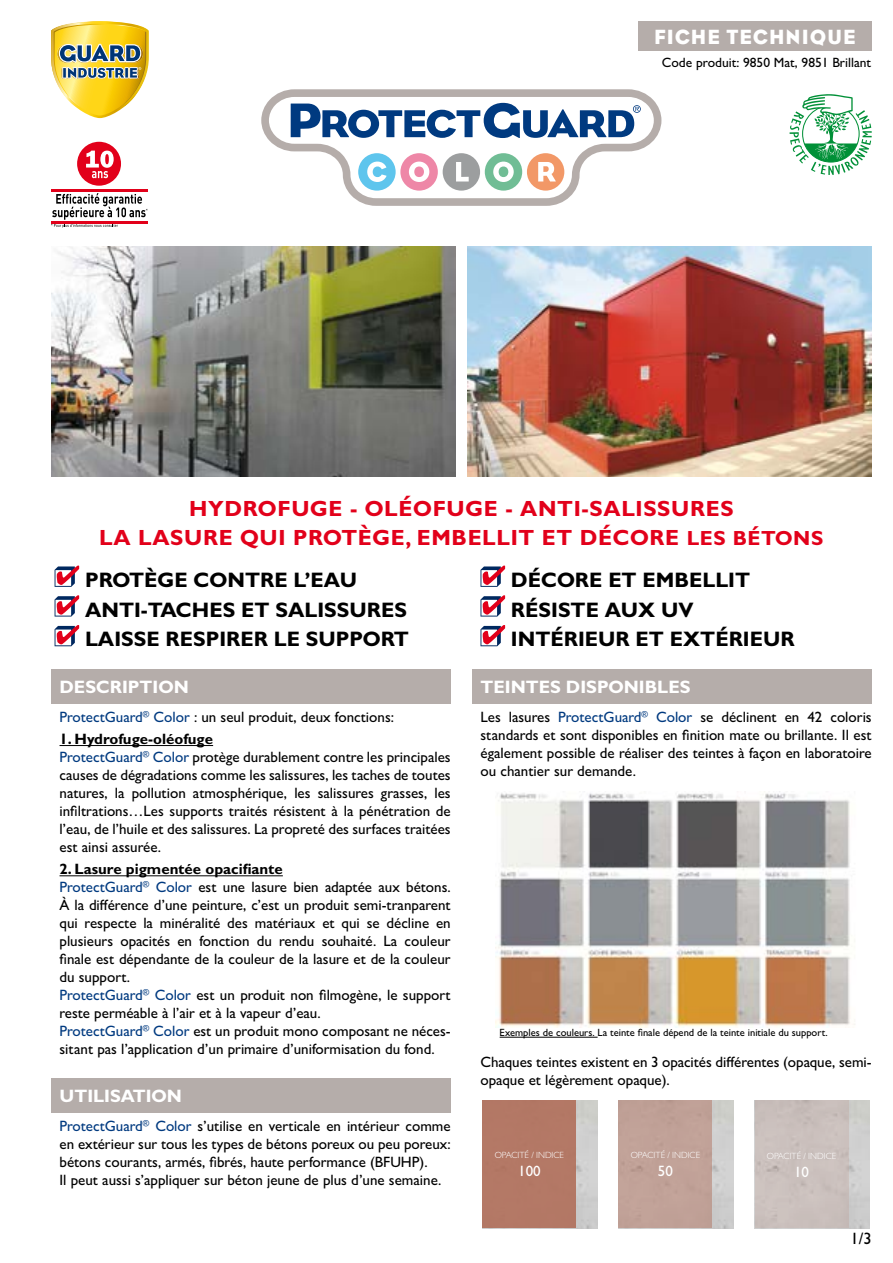
<style>
.page{position:relative;width:893px;height:1263px;background:#fff}
.page>*{position:absolute;margin:0;border:0;box-sizing:border-box;transform-origin:0 0}
.t1{font:700 22.05px/28.5px "Gill Sans MT Std";letter-spacing:.03em;color:#e2001a;text-align:center}
.t2{font:700 21px/29.7px "Gill Sans MT Std";color:#000}
.t3{font:21px "Eagle";letter-spacing:.05em;color:#fff}
.t4{font:700 18px "Gill Sans MT Std";color:#fff}
.t5{font:500 16.5px "Gill Sans MT Std";color:#000}
.t6{font:500 15px/18px "Gill Sans MT Std";color:#000}
.t7{font:500 15px "Gill Sans MT Std";color:#fff}
.t8{font:500 13.5px "Gill Sans MT Std";color:#000}
.t9{font:500 10.5px "Gill Sans MT Std";color:#000}
.t10{font:300 9px "Gill Sans MT Std";color:#fff}
.s1{font-size:20.4px}
.s2{color:#003a80}
.s3{font-weight:700}
</style>
<div class="page">
<img style="left:51px;top:247px;width:404px;height:229px">
<hr style="left:60px;top:745px;width:153px;height:1px;background:#000">
<hr style="left:60px;top:875px;width:223px;height:1px;background:#000">
<div style="left:51px;top:670px;width:400px;height:34px;background:#b5adaa"></div>
<div style="left:51px;top:1078px;width:400px;height:34px;background:#b5adaa"></div>
<hr style="left:500px;top:1037px;width:98px;height:1px;background:#000">
<div style="left:472px;top:670px;width:400px;height:34px;background:#b5adaa"></div>
<img style="left:495px;top:791px;width:360px;height:236px">
<div style="left:483px;top:1100px;width:93px;height:128px;background:#b47866"></div>
<div style="left:619px;top:1100px;width:93px;height:128px;background:#c1a198"></div>
<img style="left:848px;top:1100px;width:22px;height:128px">
<div style="left:755px;top:1100px;width:93px;height:128px;background:#cbc0bd"></div>
<svg style="left:55px;top:566px;width:24px;height:21px"></svg>
<svg style="left:55px;top:595px;width:24px;height:21px"></svg>
<svg style="left:55px;top:625px;width:24px;height:21px"></svg>
<svg style="left:480px;top:566px;width:25px;height:21px"></svg>
<svg style="left:480px;top:595px;width:25px;height:21px"></svg>
<svg style="left:480px;top:625px;width:25px;height:21px"></svg>
<svg style="left:51px;top:21px;width:98px;height:97px"></svg>
<svg style="left:261px;top:89px;width:400px;height:117px;fill:#b8b0ad"></svg>
<svg style="left:269px;top:97px;width:385px;height:101px"></svg>
<div style="left:638px;top:21px;width:234px;height:30px;background:#b5adaa"></div>
<svg style="left:790px;top:94px;width:82px;height:81px"></svg>
<div style="left:77px;top:142px;width:44px;height:44px;background:#e2001a;border-radius:50%"></div>
<hr style="left:51px;top:189px;width:97px;height:2px;background:#e2001a">
<svg style="left:86px;top:151px;width:28px;height:27px"></svg>
<svg style="left:51px;top:193px;width:97px;height:35px"></svg>
<img style="left:468px;top:247px;width:404px;height:229px">
<h2 class="t3" style="left:654px;top:25px;width:203px">FICHE TECHNIQUE</h2>
<p class="t8" style="left:662px;top:54px;width:211px">Code produit: 9850 Mat, 9851 Brillant</p>
<h1 class="t1" style="left:99px;top:494px;width:726px">HYDROFUGE - OLÉOFUGE - ANTI-SALISSURES<br>LA LASURE QUI PROTÈGE, EMBELLIT ET DÉCORE <span class="s1">LES BÉTONS</span></h1>
<h2 class="t2" style="left:85px;top:564px;width:325px">PROTÈGE CONTRE L’EAU<br>ANTI-TACHES ET SALISSURES<br>LAISSE RESPIRER LE SUPPORT</h2>
<h2 class="t2" style="left:511px;top:564px;width:285px">DÉCORE ET EMBELLIT<br>RÉSISTE AUX UV<br>INTÉRIEUR ET EXTÉRIEUR</h2>
<p class="t4" style="left:60px;top:676px;width:131px">DESCRIPTION</p>
<p class="t6" style="left:60px;top:708px;width:336px"><span class="s2">ProtectGuard</span><sup>®</sup> <span class="s2">Color</span> : un seul produit, deux fonctions:</p>
<p class="t6" style="left:60px;top:730px;width:393px"><span class="s3">1. Hydrofuge-oléofuge<br></span><span class="s2">ProtectGuard</span><sup>®</sup> <span class="s2">Color</span> protège durablement contre les principales causes de dégradations comme les salissures, les taches de toutes natures, la pollution atmosphérique, les salissures grasses, les infiltrations…Les supports traités résistent à la pénétration de l’eau, de l’huile et des salissures. La propreté des surfaces traitées est ainsi assurée.</p>
<p class="t6" style="left:60px;top:860px;width:393px"><span class="s3">2. Lasure pigmentée opacifiante<br></span><span class="s2">ProtectGuard</span><sup>®</sup> <span class="s2">Color</span> est une lasure bien adaptée aux bétons.<br>À la différence d’une peinture, c’est un produit semi-tranparent qui respecte la minéralité des matériaux et qui se décline en plusieurs opacités en fonction du rendu souhaité. La couleur finale est dépendante de la couleur de la lasure et de la couleur du support.<br><span class="s2">ProtectGuard</span><sup>®</sup> <span class="s2">Color</span> est un produit non filmogène, le support reste perméable à l’air et à la vapeur d’eau.<br><span class="s2">ProtectGuard</span><sup>®</sup> <span class="s2">Color</span> est un produit mono composant ne néces&shy;sitant pas l’application d’un primaire d’uniformisation du fond.</p>
<p class="t4" style="left:60px;top:1084px;width:124px">UTILISATION</p>
<p class="t6" style="left:60px;top:1116px;width:393px"><span class="s2">ProtectGuard</span><sup>®</sup> <span class="s2">Color</span> s’utilise en verticale en intérieur comme en extérieur sur tous les types de bétons poreux ou peu poreux: bétons courants, armés, fibrés, haute performance (BFUHP).<br>Il peut aussi s’appliquer sur béton jeune de plus d’une semaine.</p>
<p class="t4" style="left:480px;top:676px;width:212px">TEINTES DISPONIBLES</p>
<p class="t6" style="left:480px;top:708px;width:393px;text-align:justify">Les lasures <span class="s2">ProtectGuard</span><sup>®</sup> <span class="s2">Color</span> se déclinent en 42 coloris standards et sont disponibles en finition mate ou brillante. Il est également possible de réaliser des teintes à façon en laboratoire ou chantier sur demande.</p>
<p class="t9" style="left:500px;top:1026px;width:329px">Exemples de couleurs. La teinte finale dépend de la teinte initiale du support.</p>
<p class="t6" style="left:480px;top:1053px;width:393px">Chaques teintes existent en 3 opacités différentes (opaque, semi&shy;opaque et légèrement opaque).</p>
<p class="t10" style="left:495px;top:1150px;width:71px">OPACITÉ / INDICE</p>
<p class="t7" style="left:518px;top:1162px;width:24px">100</p>
<p class="t10" style="left:631px;top:1150px;width:71px">OPACITÉ / INDICE</p>
<p class="t7" style="left:658px;top:1162px;width:16px">50</p>
<p class="t10" style="left:767px;top:1151px;width:71px">OPACITÉ / INDICE</p>
<p class="t7" style="left:794px;top:1163px;width:16px">10</p>
<p class="t5" style="left:851px;top:1229px;width:23px">1/3</p>
</div>
